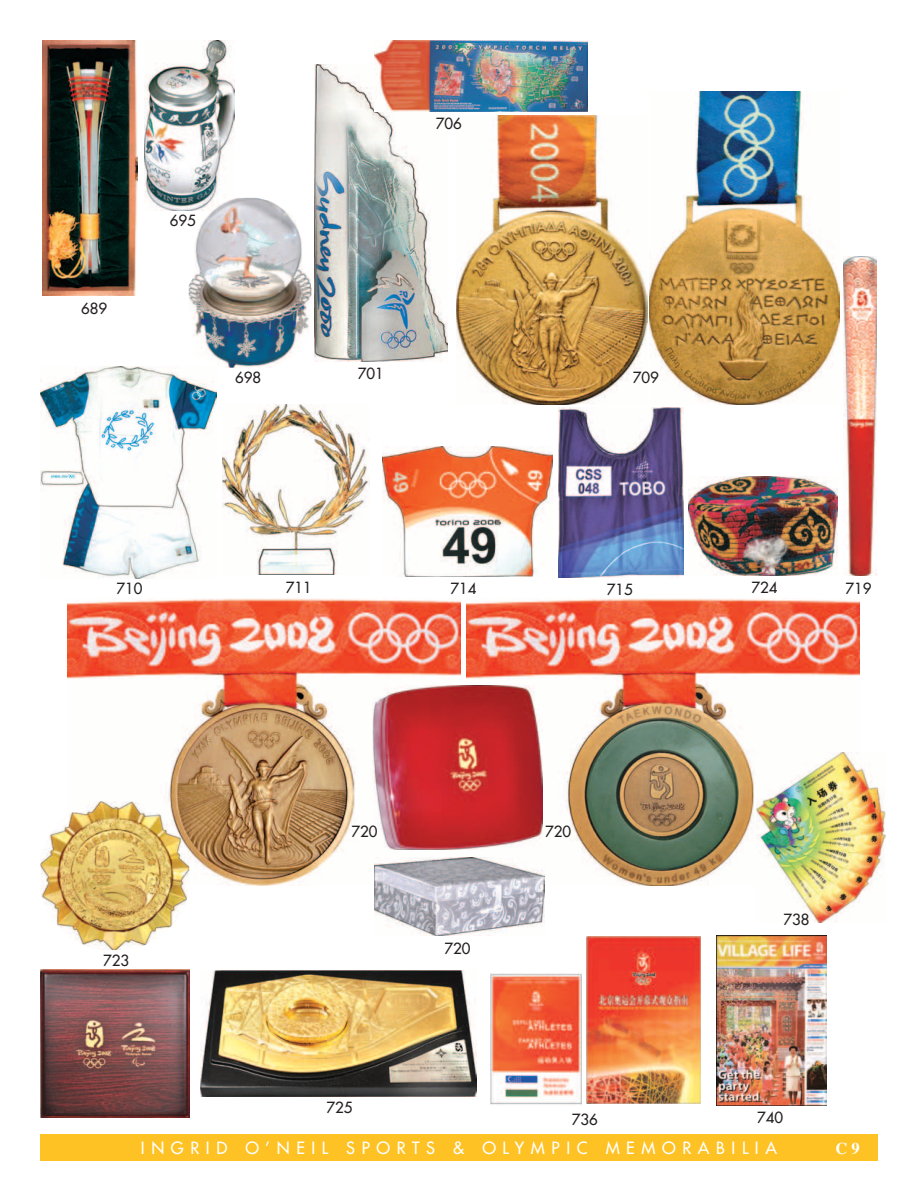
<style>
.page{position:relative;width:918px;height:1188px;background:#fff}
.page>*{position:absolute;margin:0;border:0;box-sizing:border-box;transform-origin:0 0}
.t1{font:16.5px "Futura";letter-spacing:.4em;color:#fff}
.t2{font:700 16.5px "Times";color:#fff}
.t3{font:15px "Futura";color:#231f20}
</style>
<div class="page">
<div style="left:40px;top:1134px;width:838px;height:27px;background:#fec224"></div>
<img style="left:222px;top:404px;width:147px;height:170px">
<img style="left:587px;top:936px;width:114px;height:168px">
<img style="left:40px;top:366px;width:177px;height:213px">
<img style="left:315px;top:64px;width:132px;height:298px">
<img style="left:68px;top:599px;width:392px;height:286px">
<img style="left:466px;top:599px;width:393px;height:286px">
<img style="left:456px;top:115px;width:191px;height:290px">
<img style="left:649px;top:91px;width:191px;height:313px">
<img style="left:42px;top:40px;width:95px;height:256px">
<img style="left:145px;top:40px;width:90px;height:170px">
<img style="left:374px;top:40px;width:213px;height:72px">
<img style="left:383px;top:446px;width:170px;height:131px">
<img style="left:559px;top:408px;width:125px;height:170px">
<img style="left:843px;top:256px;width:33px;height:319px">
<img style="left:372px;top:686px;width:170px;height:164px">
<img style="left:41px;top:969px;width:148px;height:149px">
<img style="left:688px;top:477px;width:149px;height:99px">
<img style="left:757px;top:752px;width:128px;height:170px">
<img style="left:717px;top:935px;width:109px;height:170px">
<img style="left:200px;top:971px;width:277px;height:125px">
<img style="left:491px;top:973px;width:91px;height:132px">
<img style="left:189px;top:198px;width:122px;height:170px">
<img style="left:375px;top:858px;width:170px;height:77px">
<img style="left:40px;top:801px;width:149px;height:149px">
<p class="t3" style="left:81px;top:299px;width:28px">689</p>
<p class="t3" style="left:170px;top:212px;width:28px">695</p>
<p class="t3" style="left:235px;top:368px;width:28px">698</p>
<p class="t3" style="left:436px;top:115px;width:28px">706</p>
<p class="t3" style="left:358px;top:364px;width:28px">701</p>
<p class="t3" style="left:633px;top:368px;width:28px">709</p>
<p class="t3" style="left:117px;top:579px;width:28px">710</p>
<p class="t3" style="left:286px;top:578px;width:28px">711</p>
<p class="t3" style="left:751px;top:578px;width:28px">724</p>
<p class="t3" style="left:450px;top:579px;width:28px">714</p>
<p class="t3" style="left:607px;top:580px;width:28px">715</p>
<p class="t3" style="left:845px;top:579px;width:28px">719</p>
<p class="t3" style="left:103px;top:952px;width:28px">723</p>
<p class="t3" style="left:352px;top:822px;width:28px">720</p>
<p class="t3" style="left:545px;top:822px;width:28px">720</p>
<p class="t3" style="left:326px;top:1098px;width:28px">725</p>
<p class="t3" style="left:444px;top:939px;width:28px">720</p>
<p class="t3" style="left:572px;top:1110px;width:28px">736</p>
<p class="t3" style="left:784px;top:910px;width:28px">738</p>
<p class="t3" style="left:757px;top:1108px;width:28px">740</p>
<p class="t1" style="left:141px;top:1138px;width:638px">INGRID O’NEIL SPORTS &amp; OLYMPIC MEMORABILIA</p>
<p class="t2" style="left:836px;top:1139px;width:26px">C 9</p>
</div>
